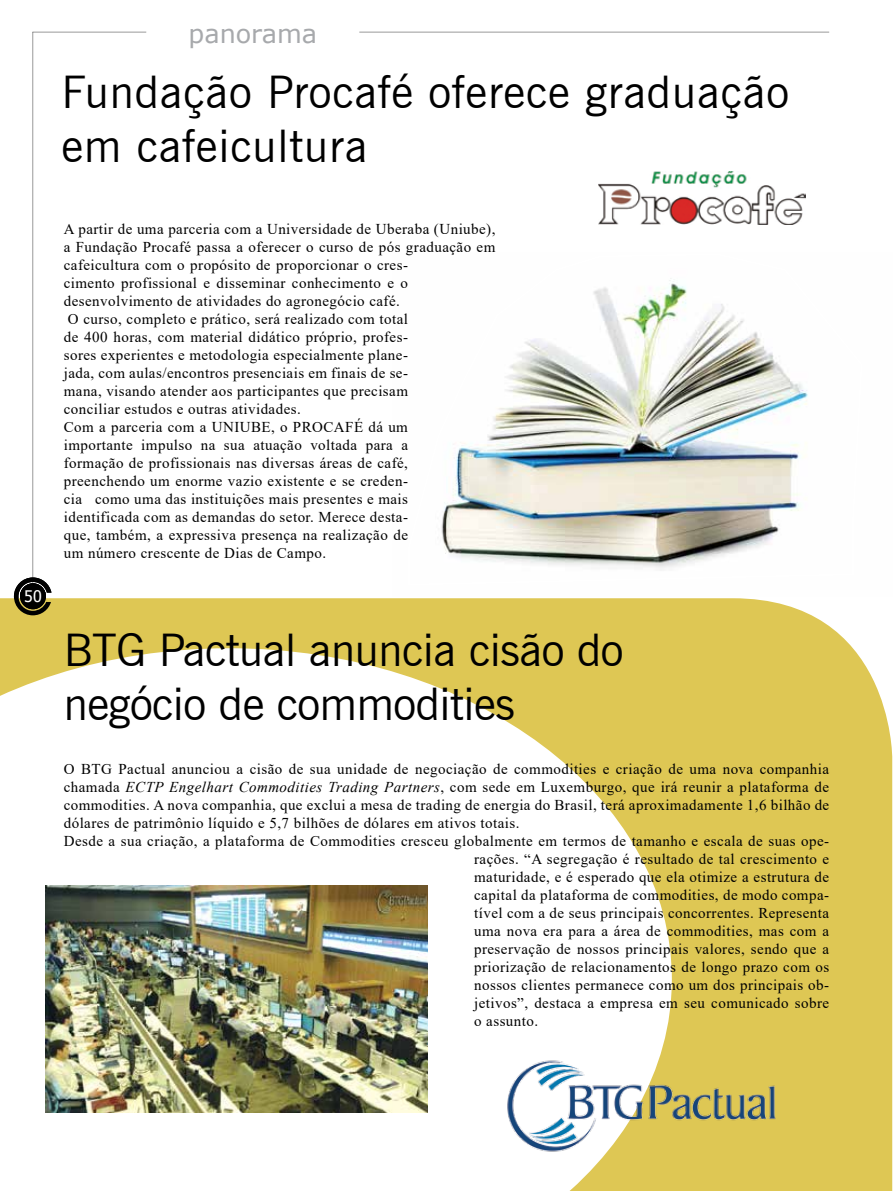
<style>
.page{position:relative;width:893px;height:1191px;background:#fff}
.page>*{position:absolute;margin:0;border:0;box-sizing:border-box;transform-origin:0 0}
.t1{font:45px/54px "News Gothic BT";letter-spacing:.02em;color:#000}
.t2{font:45px/54px "News Gothic BT";letter-spacing:-.01em;color:#000}
.t3{font:25.5px "MS Reference Sans Serif";color:#a7a9ac}
.t4{font:15.9px "Tahoma";color:#fff}
.t5{font:15px/18px "Times New Roman";letter-spacing:.03em;color:#000}
.s1{font-style:italic}
</style>
<div class="page">
<hr style="left:33px;top:32px;width:1px;height:1125px;background:#000">
<hr style="left:33px;top:32px;width:113px;height:1px;background:#000">
<hr style="left:359px;top:32px;width:470px;height:1px;background:#000">
<div style="left:0;top:598px;width:892px;height:593px;background:#dec754"></div>
<svg style="left:0;top:648px;width:672px;height:543px"></svg>
<img style="left:441px;top:278px;width:367px;height:292px">
<img style="left:598px;top:171px;width:208px;height:54px">
<img style="left:46px;top:885px;width:381px;height:227px">
<img style="left:505px;top:1053px;width:273px;height:104px">
<svg style="left:14px;top:577px;width:37px;height:38px"></svg>
<h2 class="t3" style="left:188px;top:17px;width:130px">panorama</h2>
<h1 class="t1" style="left:62px;top:65px;width:729px">Fundação Procafé oferece graduação em cafeicultura</h1>
<p class="t4" style="left:24px;top:585px;width:19px">50</p>
<p class="t5" style="left:64px;top:220px;width:433px">A partir de uma parceria com a Universidade de Uberaba (Uniube), a Fundação Procafé passa a oferecer o curso de pós graduação em cafeicultura com o propósito de proporcionar o cres-<br>cimento profissional e disseminar conhecimento e o desenvolvimento de atividades do agronegócio café.<br>O curso, completo e prático, será realizado com total<br>de 400 horas, com material didático próprio, profes-<br>sores experientes e metodologia especialmente plane-<br>jada, com aulas/encontros presenciais em finais de se-<br>mana, visando atender aos participantes que precisam<br>conciliar estudos e outras atividades.<br>Com a parceria com a UNIUBE, o PROCAFÉ dá um<br>importante impulso na sua atuação voltada para a<br>formação de profissionais nas diversas áreas de café,<br>preenchendo um enorme vazio existente e se creden-<br>cia como uma das instituições mais presentes e mais<br>identificada com as demandas do setor. Merece desta-<br>que, também, a expressiva presença na realização de<br>um número crescente de Dias de Campo.</p>
<h1 class="t2" style="left:64px;top:623px;width:561px">BTG Pactual anuncia cisão do negócio de commodities</h1>
<p class="t5" style="left:64px;top:760px;width:767px">O BTG Pactual anunciou a cisão de sua unidade de negociação de commodities e criação de uma nova companhia</p>
<p class="t5" style="left:64px;top:778px;width:767px">chamada <span class="s1">ECTP Engelhart Commodities Trading Partners</span>, com sede em Luxemburgo, que irá reunir a plataforma de</p>
<p class="t5" style="left:64px;top:796px;width:767px">commodities. A nova companhia, que exclui a mesa de trading de energia do Brasil, terá aproximadamente 1,6 bilhão de</p>
<p class="t5" style="left:64px;top:814px;width:457px">dólares de patrimônio líquido e 5,7 bilhões de dólares em ativos totais.</p>
<p class="t5" style="left:64px;top:832px;width:767px">Desde a sua criação, a plataforma de Commodities cresceu globalmente em termos de tamanho e escala de suas ope-</p>
<p class="t5" style="left:474px;top:850px;width:357px">rações. “A segregação é resultado de tal crescimento e</p>
<p class="t5" style="left:474px;top:868px;width:356px">maturidade, e é esperado que ela otimize a estrutura de</p>
<p class="t5" style="left:474px;top:886px;width:356px">capital da plataforma de commodities, de modo compa-</p>
<p class="t5" style="left:474px;top:904px;width:356px">tível com a de seus principais concorrentes. Representa</p>
<p class="t5" style="left:474px;top:922px;width:356px">uma nova era para a área de commodities, mas com a</p>
<p class="t5" style="left:474px;top:940px;width:356px">preservação de nossos principais valores, sendo que a</p>
<p class="t5" style="left:474px;top:958px;width:356px">priorização de relacionamentos de longo prazo com os</p>
<p class="t5" style="left:474px;top:976px;width:357px">nossos clientes permanece como um dos principais ob-</p>
<p class="t5" style="left:474px;top:994px;width:357px">jetivos”, destaca a empresa em seu comunicado sobre</p>
<p class="t5" style="left:474px;top:1012px;width:66px">o assunto.</p>
</div>
